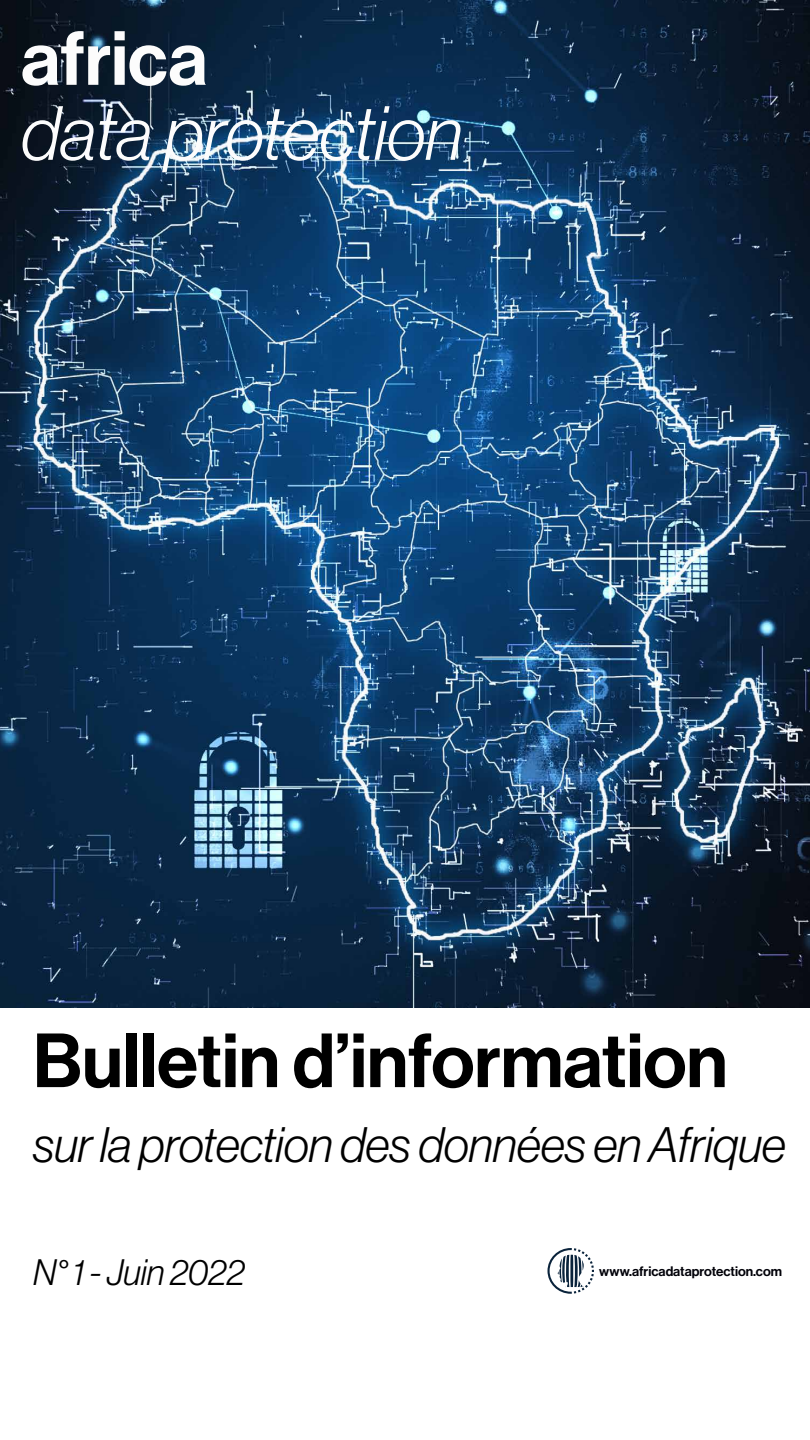
<style>
.page{position:relative;width:810px;height:1440px;background:#fff}
.page>*{position:absolute;margin:0;border:0;box-sizing:border-box;transform-origin:0 0}
.t1{font:75px "N Haas Grotesk DS Pro 65 Md";color:#000}
.t2{font:75px "N Haas Grotesk DS Pro 46 Lt It";color:#fcfcfc}
.t3{font:75px "N Haas Grotesk DS Pro 65 Md";color:#fcfcfc}
.t4{font:48.75px "N Haas Grotesk DS Pro 46 Lt It";color:#000}
.t5{font:36px "N Haas Grotesk DS Pro 46 Lt It";color:#000}
.t6{font:13.5px "N Haas Grotesk DS Pro 65 Md";color:#000008}
</style>
<div class="page">
<img style="left:1px;top:0;width:809px;height:1007px">
<svg style="left:548px;top:1248px;width:46px;height:46px"></svg>
<h1 class="t3" style="left:21px;top:15px;width:188px">africa</h1>
<h1 class="t2" style="left:21px;top:91px;width:443px">data protection</h1>
<h1 class="t1" style="left:33px;top:1017px;width:696px">Bulletin d’information</h1>
<p class="t4" style="left:33px;top:1118px;width:754px">sur la protection des données en Afrique</p>
<p class="t5" style="left:33px;top:1252px;width:214px">N° 1 - Juin 2022</p>
<p class="t6" style="left:599px;top:1264px;width:184px">www.africadataprotection.com</p>
</div>
